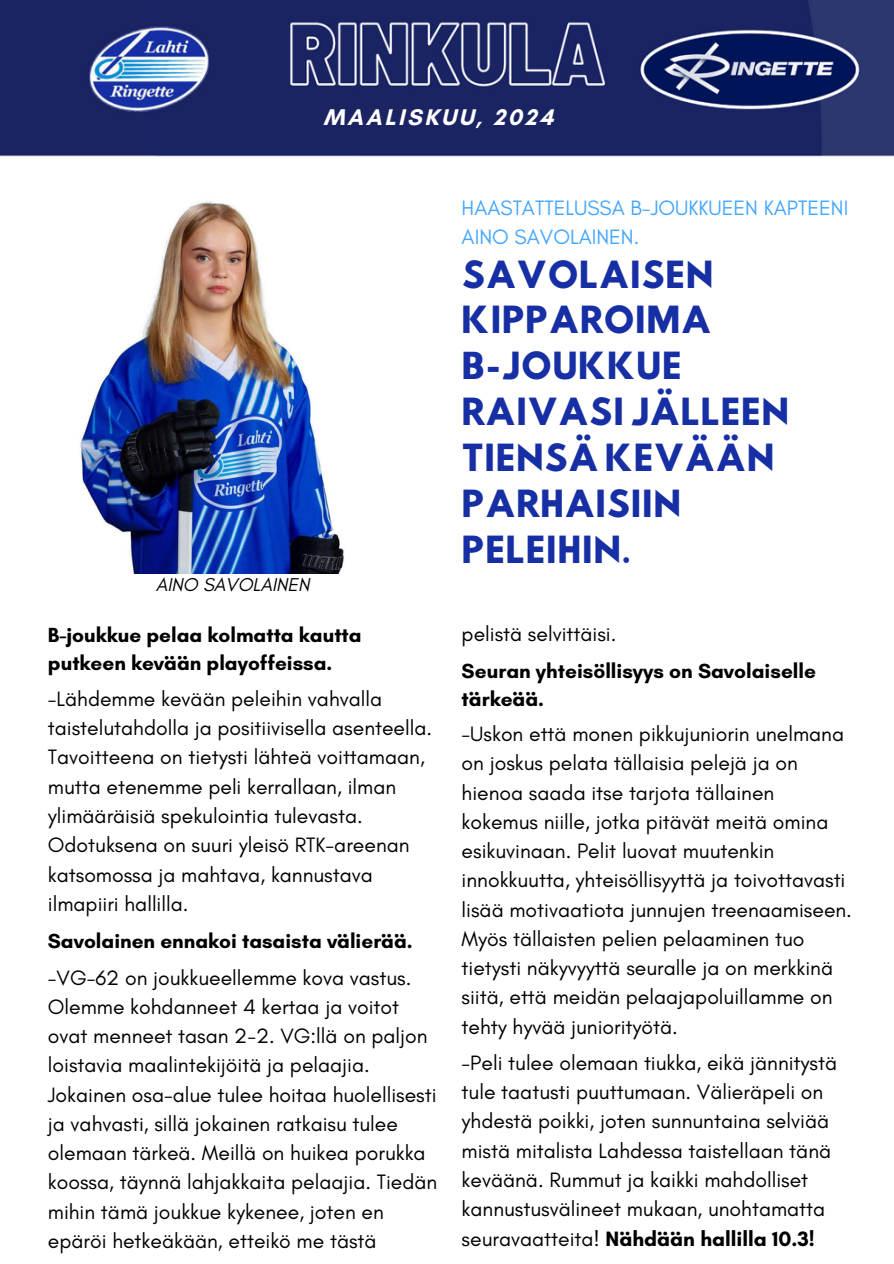
<style>
.page{position:relative;width:894px;height:1264px;background:#fff}
.page>*{position:absolute;margin:0;border:0;box-sizing:border-box;transform-origin:0 0}
.t1{font:33.15px/45.9px "Hussar Bd";color:#172fa4}
.t2{font:700 23.1px "Glacial Indifference";letter-spacing:.115em;color:#fff}
.t3{font:21.15px/29.2px "Glacial Indifference";color:#000}
.t4{font:21.15px/29.2px "Glacial Indifference";color:#43a6ff}
.t5{font:700 20.85px/28.2px "Glacial Indifference";color:#000}
.t6{font:italic 18.9px "Glacial Indifference";color:#000}
.s1{font-weight:700}
</style>
<div class="page">
<img style="left:0;top:0;width:893px;height:157px">
<img style="left:80px;top:201px;width:264px;height:373px">
<p class="t2" style="left:323px;top:103px;width:231px">MAALISKUU, 2024</p>
<p class="t6" style="left:156px;top:573px;width:155px">AINO SAVOLAINEN</p>
<p class="t5" style="left:48px;top:620px;width:315px">B-joukkue pelaa kolmatta kautta putkeen kevään playoffeissa.</p>
<p class="t4" style="left:461px;top:193px;width:388px">HAASTATTELUSSA B-JOUKKUEEN KAPTEENI<br>AINO SAVOLAINEN.</p>
<h1 class="t1" style="left:461px;top:255px;width:329px">SAVOLAISEN<br>KIPPAROIMA<br>B-JOUKKUE<br>RAIVASI JÄLLEEN<br>TIENSÄ KEVÄÄN<br>PARHAISIIN<br>PELEIHIN.</h1>
<p class="t3" style="left:461px;top:619px;width:156px">pelistä selvittäisi.</p>
<p class="t5" style="left:461px;top:656px;width:356px">Seuran yhteisöllisyys on Savolaiselle</p>
<p class="t3" style="left:48px;top:684px;width:336px">-Lähdemme kevään peleihin vahvalla</p>
<p class="t5" style="left:461px;top:684px;width:84px">tärkeää.</p>
<p class="t3" style="left:48px;top:713px;width:385px">taistelutahdolla ja positiivisella asenteella.<br>Tavoitteena on tietysti lähteä voittamaan, mutta etenemme peli kerrallaan, ilman ylimääräisiä spekulointia tulevasta.<br>Odotuksena on suuri yleisö RTK-areenan katsomossa ja mahtava, kannustava ilmapiiri hallilla.</p>
<p class="t5" style="left:48px;top:926px;width:366px">Savolainen ennakoi tasaista välierää.</p>
<p class="t3" style="left:48px;top:962px;width:391px">-VG-62 on joukkueellemme kova vastus.<br>Olemme kohdanneet 4 kertaa ja voitot ovat menneet tasan 2-2. VG:llä on paljon loistavia maalintekijöitä ja pelaajia.<br>Jokainen osa-alue tulee hoitaa huolellisesti ja vahvasti, sillä jokainen ratkaisu tulee olemaan tärkeä. Meillä on huikea porukka koossa, täynnä lahjakkaita pelaajia. Tiedän mihin tämä joukkue kykenee, joten en epäröi hetkeäkään, etteikö me tästä</p>
<p class="t3" style="left:461px;top:719px;width:392px">-Uskon että monen pikkujuniorin unelmana on joskus pelata tällaisia pelejä ja on hienoa saada itse tarjota tällainen kokemus niille, jotka pitävät meitä omina esikuvinaan. Pelit luovat muutenkin innokkuutta, yhteisöllisyyttä ja toivottavasti lisää motivaatiota junnujen treenaamiseen.<br>Myös tällaisten pelien pelaaminen tuo tietysti näkyvyyttä seuralle ja on merkkinä siitä, että meidän pelaajapoluillamme on tehty hyvää juniorityötä.</p>
<p class="t3" style="left:461px;top:1047px;width:377px">-Peli tulee olemaan tiukka, eikä jännitystä tule taatusti puuttumaan. Välieräpeli on yhdestä poikki, joten sunnuntaina selviää mistä mitalista Lahdessa taistellaan tänä keväänä. Rummut ja kaikki mahdolliset kannustusvälineet mukaan, unohtamatta seuravaatteita! <span class="s1">Nähdään hallilla 10.3!</span></p>
</div>
